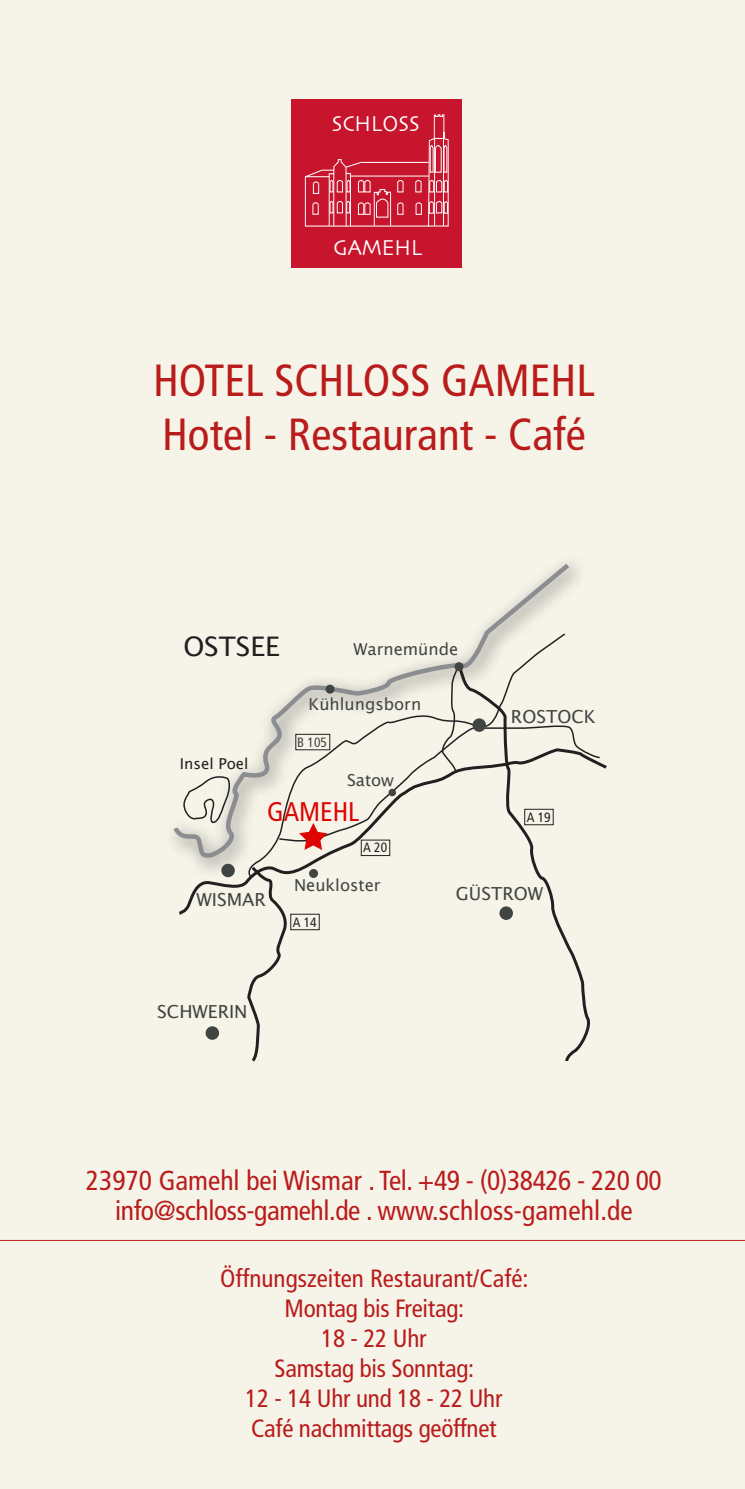
<style>
.page{position:relative;width:745px;height:1489px;background:#fff}
.page>*{position:absolute;margin:0;border:0;box-sizing:border-box;transform-origin:0 0}
.t1{font:condensed 45px/54px "Frutiger";color:#ba1b1b}
.t2{font:condensed 27.5px/30px "Frutiger";color:#ba1b1b;text-align:center}
.t3{font:27px "Lucida Grande";color:#231f20}
.t4{font:condensed 27px "Frutiger";color:#de0503}
.t5{font:condensed 25px/30px "Frutiger";letter-spacing:-.01em;color:#ba1b1b;text-align:center}
.t6{font:22.5px "Skia";color:#fff;scale:.94 1}
.t7{font:18px "Lucida Grande";color:#414542}
.t8{font:16.5px "Lucida Grande";color:#414542}
.t9{font:15px "Lucida Grande";color:#231f20}
.t10{font:condensed 13.5px "Frutiger";color:#231f20}
.t11{font:condensed 13.5px "Frutiger";color:#414542}
</style>
<div class="page">
<div style="left:0;top:0;width:744px;height:1488px;background:#f6f4e9"></div>
<svg style="left:173px;top:563px;width:400px;height:282px"></svg>
<svg style="left:245px;top:632px;width:321px;height:117px"></svg>
<svg style="left:247px;top:916px;width:40px;height:146px"></svg>
<div style="left:290px;top:913px;width:29px;height:17px;border:1px solid #231f20"></div>
<svg style="left:277px;top:666px;width:180px;height:83px"></svg>
<svg style="left:457px;top:665px;width:134px;height:397px"></svg>
<svg style="left:176px;top:749px;width:431px;height:167px"></svg>
<div style="left:472px;top:718px;width:13px;height:13px;background:#414542;border-radius:50%"></div>
<div style="left:388px;top:788px;width:8px;height:8px;background:#414542;border-radius:50%"></div>
<div style="left:221px;top:863px;width:14px;height:14px;background:#414542;border-radius:50%"></div>
<div style="left:205px;top:1026px;width:14px;height:13px;background:#414542;border-radius:50%"></div>
<div style="left:499px;top:906px;width:13px;height:13px;background:#414542;border-radius:50%"></div>
<div style="left:454px;top:662px;width:9px;height:9px;background:#414542;border-radius:50%"></div>
<div style="left:325px;top:684px;width:9px;height:9px;background:#414542;border-radius:50%"></div>
<div style="left:309px;top:869px;width:9px;height:8px;background:#414542;border-radius:50%"></div>
<hr style="left:0;top:1239px;width:744px;height:1px;background:#ba1b1b">
<div style="left:291px;top:99px;width:170px;height:168px;background:#c7152e"></div>
<svg style="left:304px;top:114px;width:144px;height:113px"></svg>
<p class="t6" style="left:331px;top:110px;width:95px">SCHLOSS</p>
<p class="t6" style="left:333px;top:234px;width:96px">GAMEHL</p>
<h1 class="t1" style="left:153px;top:353px;width:443px">HOTEL SCHLOSS GAMEHL<br>Hotel - Restaurant - Café</h1>
<p class="t3" style="left:183px;top:630px;width:98px">OSTSEE</p>
<p class="t9" style="left:180px;top:755px;width:70px">Insel Poel</p>
<p class="t8" style="left:353px;top:639px;width:106px">Warnemünde</p>
<p class="t8" style="left:308px;top:694px;width:114px">Kühlungsborn</p>
<p class="t11" style="left:297px;top:734px;width:31px">B 105</p>
<p class="t8" style="left:347px;top:770px;width:48px">Satow</p>
<p class="t7" style="left:510px;top:706px;width:86px">ROSTOCK</p>
<p class="t4" style="left:267px;top:795px;width:93px">GAMEHL</p>
<p class="t10" style="left:526px;top:809px;width:25px">A 19</p>
<p class="t10" style="left:363px;top:839px;width:25px">A 20</p>
<p class="t7" style="left:196px;top:888px;width:71px">WISMAR</p>
<p class="t8" style="left:294px;top:876px;width:88px">Neukloster</p>
<p class="t10" style="left:292px;top:914px;width:25px">A 14</p>
<p class="t7" style="left:157px;top:1001px;width:92px">SCHWERIN</p>
<p class="t7" style="left:455px;top:883px;width:89px">GÜSTROW</p>
<p class="t2" style="left:86px;top:1165px;width:577px">23970 Gamehl bei Wismar . Tel. +49 - (0)38426 - 220 00 info@schloss-gamehl.de . www.schloss-gamehl.de</p>
<p class="t5" style="left:220px;top:1263px;width:309px">Öffnungszeiten Restaurant/Café:<br>Montag bis Freitag:<br>18 - 22 Uhr<br>Samstag bis Sonntag:<br>12 - 14 Uhr und 18 - 22 Uhr<br>Café nachmittags geöffnet</p>
</div>
